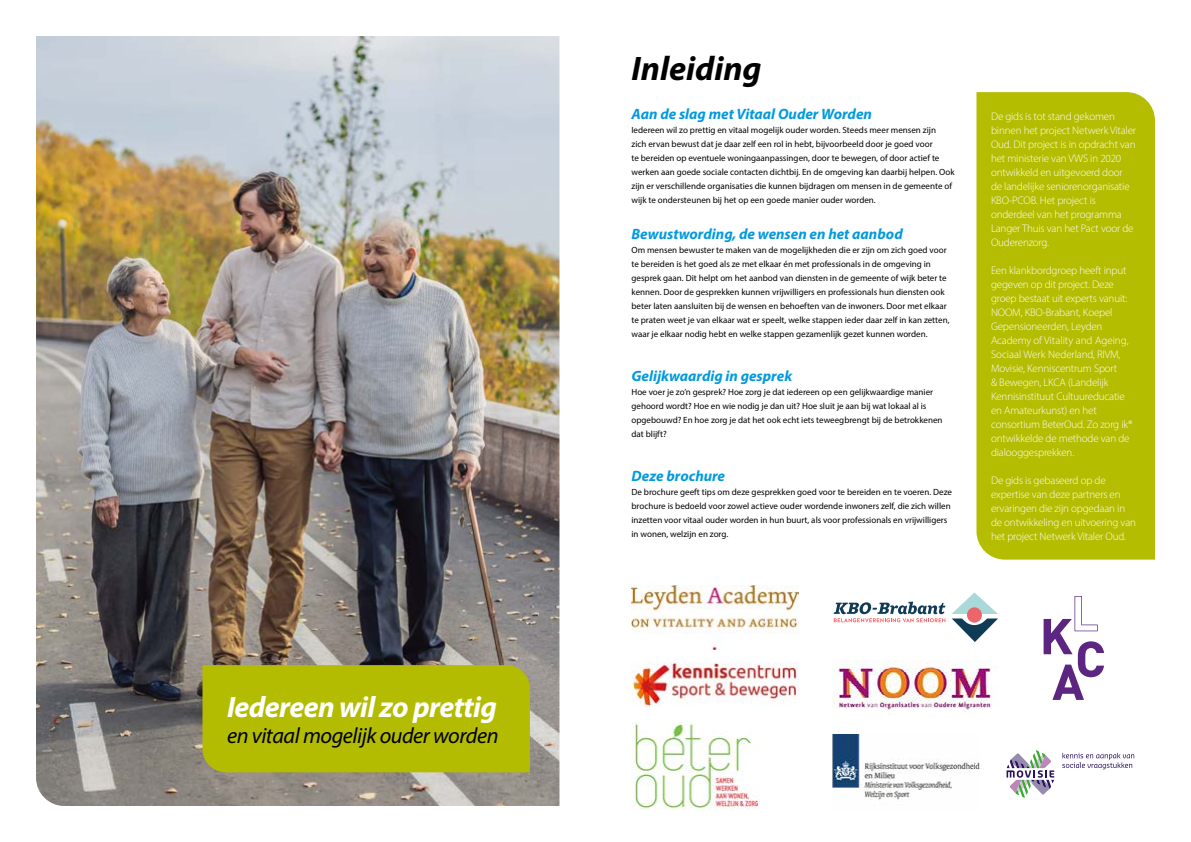
<style>
.page{position:relative;width:1191px;height:842px;background:#fff}
.page>*{position:absolute;margin:0;border:0;box-sizing:border-box;transform-origin:0 0}
.t1{font:italic 700 34.1px "Myriad Pro";color:#000}
.t2{font:italic 700 29.6px "Myriad Pro";letter-spacing:-.02em;color:#fff}
.t3{font:italic 22.2px "Myriad Pro";letter-spacing:-.02em;color:#000}
.t4{font:italic 700 15px "Myriad Pro";color:#009ade}
.t5{font:300 11px/14px "Myriad Pro";letter-spacing:-.015em;color:#fff}
.t6{font:9px/14px "Myriad Pro";color:#000}
</style>
<div class="page">
<img style="left:36px;top:36px;width:523px;height:770px">
<div style="left:202px;top:665px;width:328px;height:107px;background:#b3bc00"></div>
<div style="left:976px;top:92px;width:179px;height:468px;background:#b5bd00"></div>
<img style="left:631px;top:663px;width:167px;height:44px">
<svg style="left:1043px;top:596px;width:61px;height:104px"></svg>
<svg style="left:952px;top:592px;width:46px;height:50px"></svg>
<div style="left:967px;top:607px;width:15px;height:16px;background:#ec656a;border-radius:50%"></div>
<svg style="left:833px;top:601px;width:112px;height:21px"></svg>
<img style="left:631px;top:585px;width:167px;height:64px">
<img style="left:832px;top:660px;width:160px;height:52px">
<img style="left:631px;top:722px;width:129px;height:88px">
<img style="left:833px;top:735px;width:147px;height:65px">
<svg style="left:1006px;top:750px;width:48px;height:48px"></svg>
<svg style="left:1062px;top:753px;width:72px;height:16px"></svg>
<h2 class="t2" style="left:227px;top:687px;width:271px">Iedereen wil zo prettig</h2>
<h3 class="t3" style="left:227px;top:722px;width:273px">en vitaal mogelijk ouder worden</h3>
<h1 class="t1" style="left:631px;top:46px;width:132px">Inleiding</h1>
<h3 class="t4" style="left:631px;top:104px;width:242px">Aan de slag met Vitaal Ouder Worden</h3>
<p class="t6" style="left:631px;top:123px;width:324px">Iedereen wil zo prettig en vitaal mogelijk ouder worden. Steeds meer mensen zijn<br>zich ervan bewust dat je daar zelf een rol in hebt, bijvoorbeeld door je goed voor<br>te bereiden op eventuele woningaanpassingen, door te bewegen, of door actief te werken aan goede sociale contacten dichtbij. En de omgeving kan daarbij helpen. Ook zijn er verschillende organisaties die kunnen bijdragen om mensen in de gemeente of wijk te ondersteunen bij het op een goede manier ouder worden.</p>
<h3 class="t4" style="left:631px;top:224px;width:273px">Bewustwording, de wensen en het aanbod</h3>
<p class="t6" style="left:631px;top:243px;width:319px">Om mensen bewuster te maken van de mogelijkheden die er zijn om zich goed voor te bereiden is het goed als ze met elkaar én met professionals in de omgeving in gesprek gaan. Dit helpt om het aanbod van diensten in de gemeente of wijk beter te kennen. Door de gesprekken kunnen vrijwilligers en professionals hun diensten ook beter laten aansluiten bij de wensen en behoeften van de inwoners. Door met elkaar te praten weet je van elkaar wat er speelt, welke stappen ieder daar zelf in kan zetten, waar je elkaar nodig hebt en welke stappen gezamenlijk gezet kunnen worden.</p>
<h3 class="t4" style="left:631px;top:366px;width:162px">Gelijkwaardig in gesprek</h3>
<p class="t6" style="left:631px;top:385px;width:312px">Hoe voer je zo’n gesprek? Hoe zorg je dat iedereen op een gelijkwaardige manier gehoord wordt? Hoe en wie nodig je dan uit? Hoe sluit je aan bij wat lokaal al is opgebouwd? En hoe zorg je dat het ook echt iets teweegbrengt bij de betrokkenen dat blijft?</p>
<h3 class="t4" style="left:631px;top:466px;width:95px">Deze brochure</h3>
<p class="t6" style="left:631px;top:485px;width:322px">De brochure geeft tips om deze gesprekken goed voor te bereiden en te voeren. Deze brochure is bedoeld voor zowel actieve ouder wordende inwoners zelf, die zich willen inzetten voor vitaal ouder worden in hun buurt, als voor professionals en vrijwilligers in wonen, welzijn en zorg.</p>
<p class="t5" style="left:991px;top:109px;width:147px">De gids is tot stand gekomen binnen het project Netwerk Vitaler<br>Oud. Dit project is in opdracht van het ministerie van VWS in 2020 ontwikkeld en uitgevoerd door de landelijke seniorenorganisatie<br>KBO-PCOB. Het project is onderdeel van het programma<br>Langer Thuis van het Pact voor de<br>Ouderenzorg.</p>
<p class="t5" style="left:991px;top:263px;width:143px">Een klankbordgroep heeft input gegeven op dit project. Deze groep bestaat uit experts vanuit:<br>NOOM, KBO-Brabant, Koepel<br>Gepensioneerden, Leyden<br>Academy of Vitality and Ageing,<br>Sociaal Werk Nederland, RIVM,<br>Movisie, Kenniscentrum Sport<br>&amp; Bewegen, LKCA (Landelijk<br>Kennisinstituut Cultuureducatie en Amateurkunst) en het consortium BeterOud. Zo zorg ik® ontwikkelde de methode van de dialooggesprekken.</p>
<p class="t5" style="left:991px;top:473px;width:147px">De gids is gebaseerd op de expertise van deze partners en ervaringen die zijn opgedaan in de ontwikkeling en uitvoering van het project Netwerk Vitaler Oud.</p>
</div>
